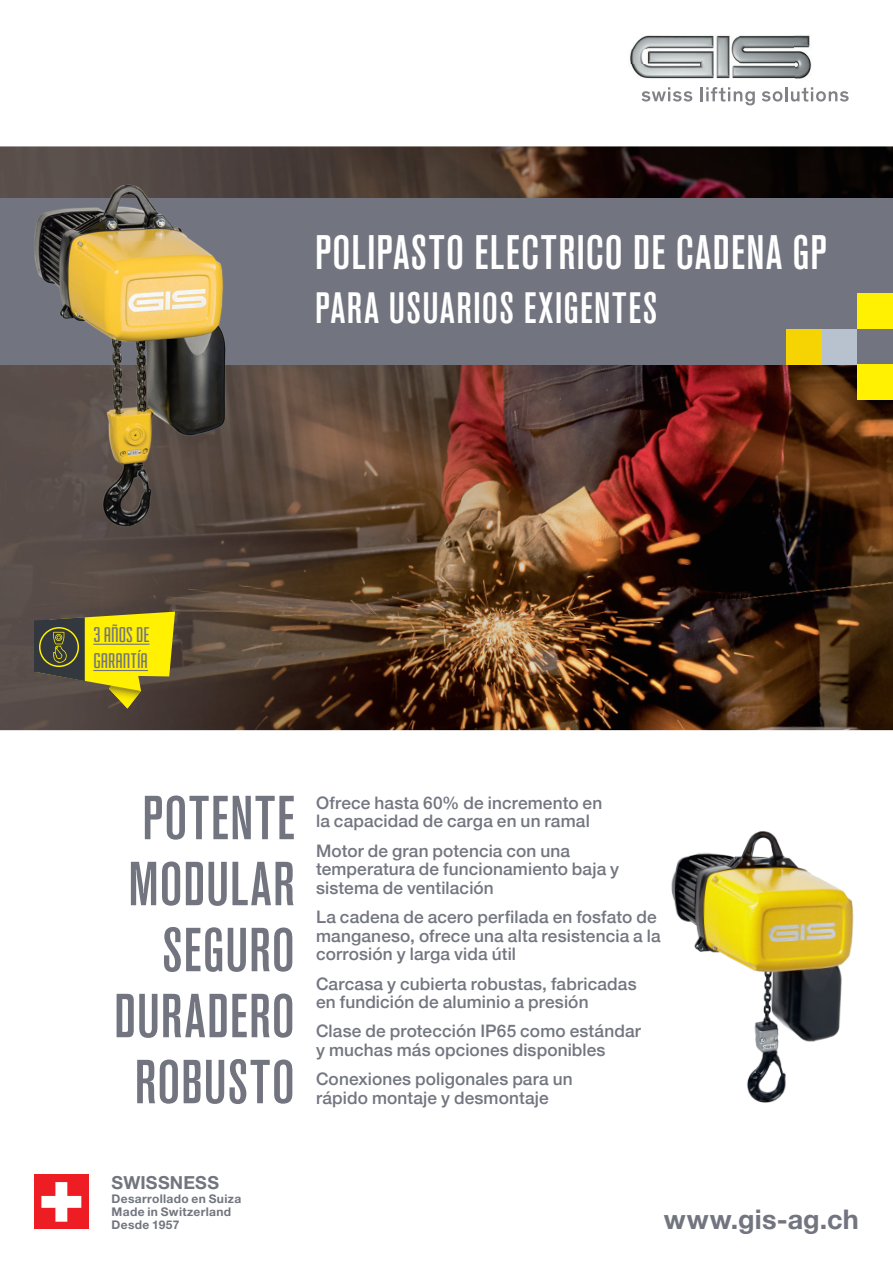
<style>
.page{position:relative;width:893px;height:1263px;background:#fff}
.page>*{position:absolute;margin:0;border:0;box-sizing:border-box;transform-origin:0 0}
.USP_Front_Schlagwort{font:500 condensed 61.5px "Akzidenz Grotesk BE";letter-spacing:.015em;color:#72757f}
.t1{font:500 condensed 48px "Akzidenz Grotesk BE";letter-spacing:.03em;color:#fff}
.t2{font:500 condensed 43.5px "Akzidenz Grotesk BE";letter-spacing:.035em;color:#fff}
.t3{font:700 27px "Helvetica Neue";letter-spacing:.01em;color:#72757f}
.t4{font:22.5px "Fairview Small Caps";letter-spacing:.005em;color:#72757f}
.Swissness{font:700 18px "Helvetica Neue LT Pro";letter-spacing:.01em;color:#72757f}
.USP-Liste-neu{font:500 17.25px/18.6px "Helvetica Neue";letter-spacing:.005em;color:#737680}
.Titel_Produktedetail{font:700 12px/13.2px "Helvetica Neue LT Pro";letter-spacing:.03em;color:#72757f}
</style>
<div class="page">
<img style="left:0;top:146px;width:893px;height:584px">
<div style="left:0;top:198px;width:893px;height:166px;background:#72757f"></div>
<img style="left:0;top:172px;width:233px;height:361px">
<div style="left:822px;top:329px;width:35px;height:35px;background:#b8c2cf"></div>
<div style="left:786px;top:329px;width:36px;height:35px;background:#f6d404"></div>
<div style="left:857px;top:364px;width:36px;height:35px;background:#fff101"></div>
<div style="left:857px;top:294px;width:36px;height:35px;background:#fff101"></div>
<svg style="left:641px;top:87px;width:51px;height:15px"></svg>
<svg style="left:701px;top:87px;width:54px;height:18px"></svg>
<svg style="left:762px;top:91px;width:20px;height:11px"></svg>
<hr style="left:785px;top:87px;width:3px;height:14px;background:#808285">
<svg style="left:791px;top:87px;width:58px;height:15px"></svg>
<img style="left:630px;top:35px;width:182px;height:44px">
<img style="left:671px;top:831px;width:183px;height:272px">
<svg style="left:34px;top:612px;width:141px;height:96px;background:#9e9422"></svg>
<hr style="left:93px;top:644px;width:56px;height:1px;background:#72757f">
<hr style="left:93px;top:670px;width:55px;height:1px;background:#72757f">
<hr style="left:214px;top:1175px;width:1px;height:54px;background:#231f20">
<div style="left:34px;top:1175px;width:55px;height:54px;background:#ee1d23"></div>
<svg style="left:41px;top:1182px;width:40px;height:40px"></svg>
<p class="t1" style="left:315px;top:226px;width:513px">POLIPASTO ELECTRICO DE CADENA GP</p>
<p class="t2" style="left:315px;top:284px;width:344px">PARA USUARIOS EXIGENTES</p>
<p class="t4" style="left:93px;top:623px;width:58px">3 AÑOS DE</p>
<p class="t4" style="left:93px;top:650px;width:56px">GARANTÍA</p>
<p class="USP_Front_Schlagwort" style="left:142px;top:784px;width:154px">POTENTE</p>
<p class="USP_Front_Schlagwort" style="left:128px;top:850px;width:168px">MODULAR</p>
<p class="USP_Front_Schlagwort" style="left:162px;top:916px;width:134px">SEGURO</p>
<p class="USP_Front_Schlagwort" style="left:114px;top:982px;width:182px">DURADERO</p>
<p class="USP_Front_Schlagwort" style="left:135px;top:1048px;width:162px">ROBUSTO</p>
<p class="USP-Liste-neu" style="left:316px;top:792px;width:288px">Ofrece hasta 60% de incremento en la capacidad de carga en un ramal</p>
<p class="USP-Liste-neu" style="left:316px;top:840px;width:305px">Motor de gran potencia con una temperatura de funcionamiento baja y sistema de ventilación</p>
<p class="USP-Liste-neu" style="left:316px;top:906px;width:346px">La cadena de acero perfilada en fosfato de manganeso, ofrece una alta resistencia a la corrosión y larga vida útil</p>
<p class="USP-Liste-neu" style="left:316px;top:973px;width:322px">Carcasa y cubierta robustas, fabricadas en fundición de aluminio a presión</p>
<p class="USP-Liste-neu" style="left:316px;top:1020px;width:326px">Clase de protección IP65 como estándar y muchas más opciones disponibles</p>
<p class="USP-Liste-neu" style="left:316px;top:1068px;width:258px">Conexiones poligonales para un rápido montaje y desmontaje</p>
<p class="Swissness" style="left:112px;top:1172px;width:109px">SWISSNESS</p>
<p class="Titel_Produktedetail" style="left:112px;top:1191px;width:131px">Desarrollado en Suiza<br>Made in Switzerland</p>
<p class="Titel_Produktedetail" style="left:112px;top:1218px;width:69px">Desde 1957</p>
<p class="t3" style="left:664px;top:1198px;width:196px">www.gis-ag.ch</p>
</div>
